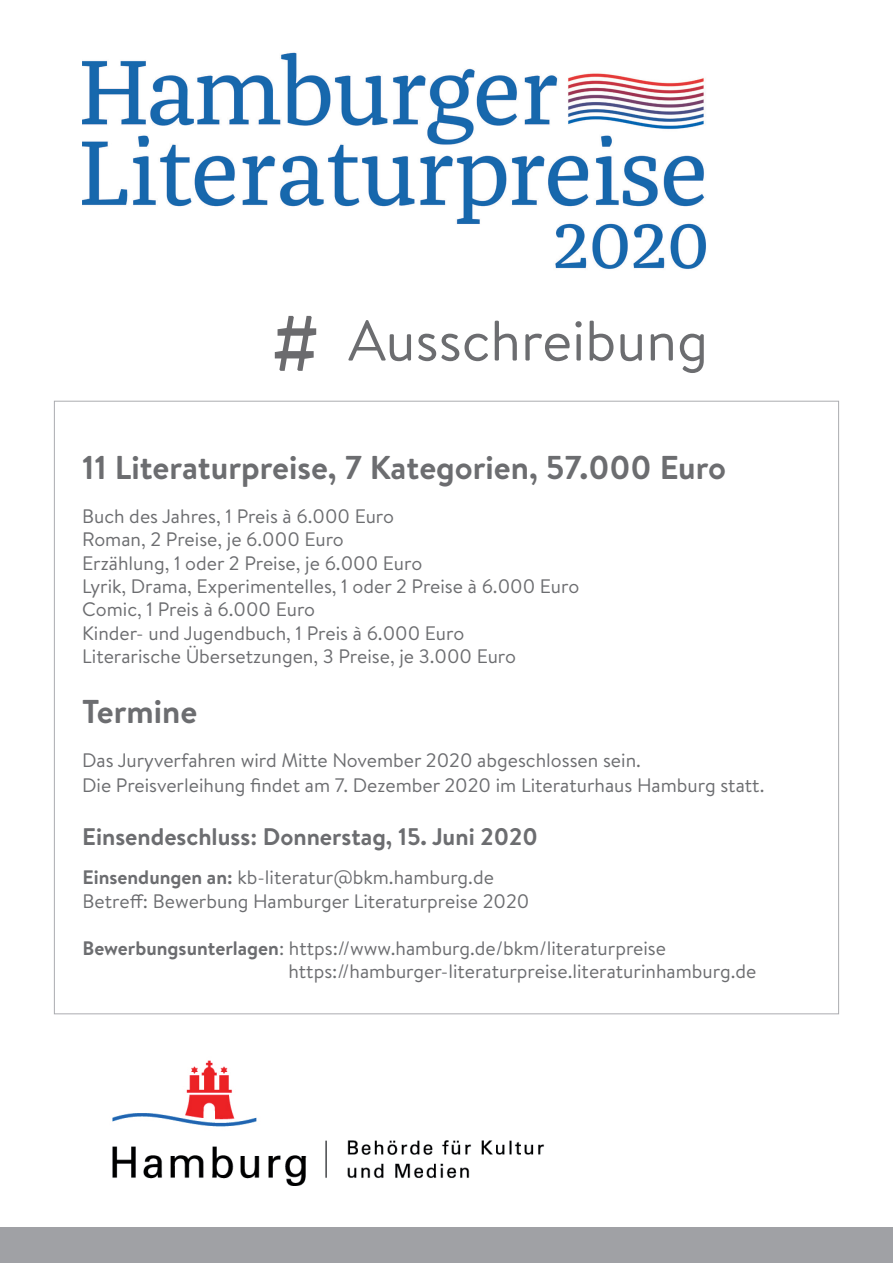
<style>
.page{position:relative;width:893px;height:1263px;background:#fff}
.page>*{position:absolute;margin:0;border:0;box-sizing:border-box;transform-origin:0 0}
.t1{font:italic 88.5px "Franziska Pro";color:#6b6b6e}
.t2{font:57px "Brandon Text";color:#6c6d70}
.t3{font:700 33px "Brandon Text";color:#6c6d70}
.t4{font:700 24px "Brandon Text";color:#6c6d70}
.t5{font:19.5px/23.4px "Brandon Text";color:#6c6d70}
.s1{font-weight:700}
</style>
<div class="page">
<div style="left:0;top:1227px;width:893px;height:36px;background:#a0a1a5"></div>
<img style="left:112px;top:1060px;width:432px;height:126px">
<img style="left:83px;top:52px;width:623px;height:218px">
<h1 class="t1" style="left:272px;top:285px;width:47px">#</h1>
<h2 class="t2" style="left:348px;top:302px;width:362px">Ausschreibung</h2>
<h3 class="t3" style="left:82px;top:445px;width:645px">11 Literaturpreise, 7 Kategorien, 57.000 Euro</h3>
<p class="t5" style="left:82px;top:504px;width:499px">Buch des Jahres, 1 Preis à 6.000 Euro<br>Roman, 2 Preise, je 6.000 Euro<br>Erzählung, 1 oder 2 Preise, je 6.000 Euro<br>Lyrik, Drama, Experimentelles, 1 oder 2 Preise à 6.000 Euro Comic, 1 Preis à 6.000 Euro<br>Kinder- und Jugendbuch, 1 Preis à 6.000 Euro<br>Literarische Übersetzungen, 3 Preise, je 3.000 Euro</p>
<h3 class="t3" style="left:82px;top:688px;width:117px">Termine</h3>
<p class="t5" style="left:82px;top:748px;width:684px;line-height:24.8px">Das Juryverfahren wird Mitte November 2020 abgeschlossen sein.<br>Die Preisverleihung findet am 7. Dezember 2020 im Literaturhaus Hamburg statt.</p>
<p class="t4" style="left:82px;top:820px;width:457px">Einsendeschluss: Donnerstag, 15. Juni 2020</p>
<p class="t5" style="left:83px;top:865px;width:448px"><span class="s1">Einsendungen an:</span> kb-literatur@bkm.hamburg.de<br>Betreff: Bewerbung Hamburger Literaturpreise 2020</p>
<p class="t5" style="left:288px;top:935px;width:469px;text-indent:-206px"><span class="s1">Bewerbungsunterlagen</span>: https://www.hamburg.de/bkm/literaturpreise https://hamburger-literaturpreise.literaturinhamburg.de</p>
</div>
